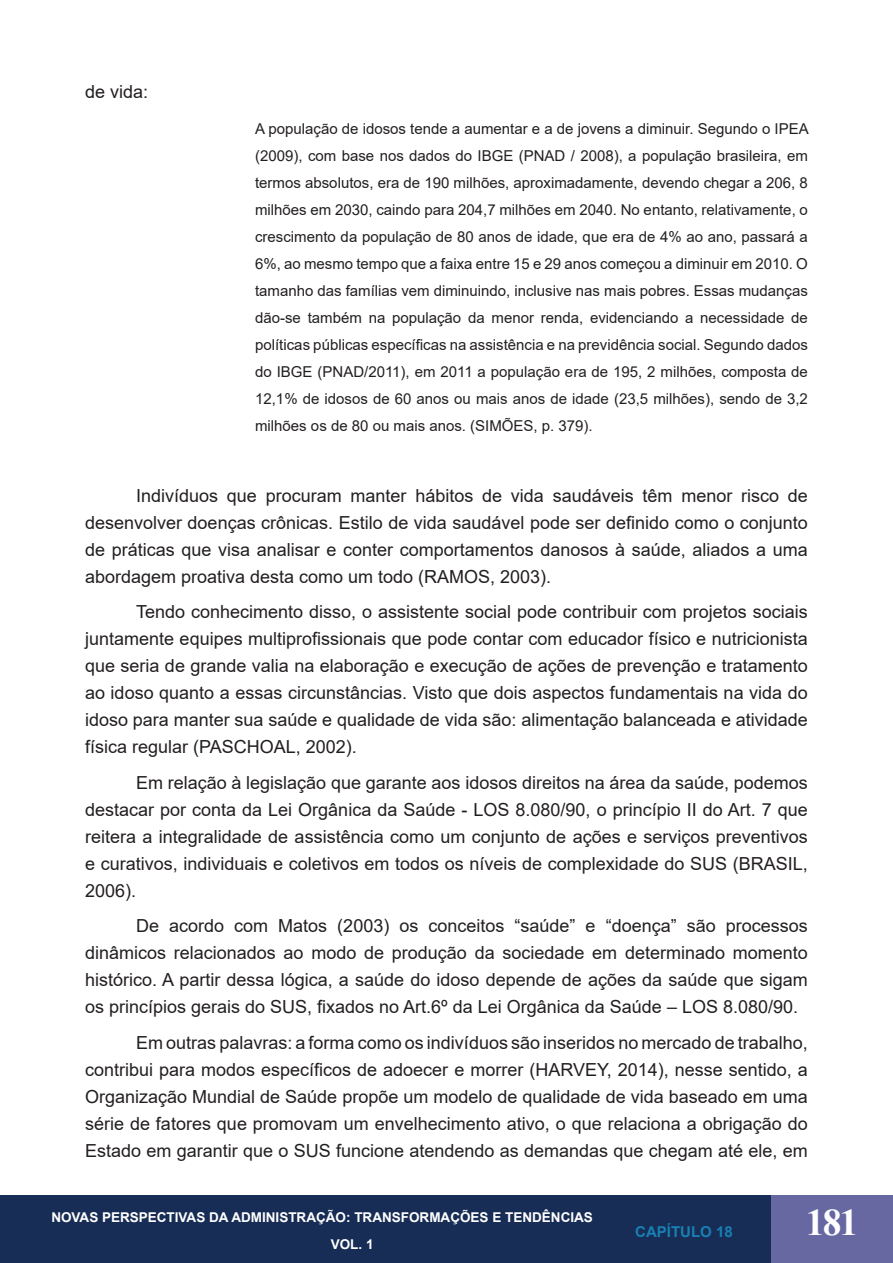
<style>
.page{position:relative;width:893px;height:1263px;background:#fff}
.page>*{position:absolute;margin:0;border:0;box-sizing:border-box;transform-origin:0 0}
.t1{font:700 37.5px "Times New Roman";color:#fff}
.t2{font:18px/27px "Arial";color:#231f20;text-align:justify}
.t3{font:15px/27px "Arial";color:#231f20;text-align:justify}
.t4{font:700 15px "Arial";color:#1780b4}
.t5{font:700 13.5px/27px "Arial";color:#fff}
</style>
<div class="page">
<div style="left:0;top:1196px;width:893px;height:67px;background:#172d55"></div>
<hr style="left:0;top:1196px;width:1px;height:67px;background:#6768a2">
<div style="left:771px;top:1196px;width:122px;height:67px;background:#6768a2"></div>
<p class="t2" style="left:85px;top:78px;width:65px">de vida:</p>
<p class="t3" style="left:255px;top:115px;width:555px">A população de idosos tende a aumentar e a de jovens a diminuir. Segundo o IPEA (2009), com base nos dados do IBGE (PNAD / 2008), a população brasileira, em termos absolutos, era de 190 milhões, aproximadamente, devendo chegar a 206, 8 milhões em 2030, caindo para 204,7 milhões em 2040. No entanto, relativamente, o crescimento da população de 80 anos de idade, que era de 4% ao ano, passará a 6%, ao mesmo tempo que a faixa entre 15 e 29 anos começou a diminuir em 2010. O tamanho das famílias vem diminuindo, inclusive nas mais pobres. Essas mudanças dão-se também na população da menor renda, evidenciando a necessidade de políticas públicas específicas na assistência e na previdência social. Segundo dados do IBGE (PNAD/2011), em 2011 a população era de 195, 2 milhões, composta de 12,1% de idosos de 60 anos ou mais anos de idade (23,5 milhões), sendo de 3,2 milhões os de 80 ou mais anos. (SIMÕES, p. 379).</p>
<p class="t2" style="left:85px;top:482px;width:724px;text-indent:51px">Indivíduos que procuram manter hábitos de vida saudáveis têm menor risco de desenvolver doenças crônicas. Estilo de vida saudável pode ser definido como o conjunto de práticas que visa analisar e conter comportamentos danosos à saúde, aliados a uma abordagem proativa desta como um todo (RAMOS, 2003).</p>
<p class="t2" style="left:85px;top:598px;width:724px;text-indent:51px">Tendo conhecimento disso, o assistente social pode contribuir com projetos sociais juntamente equipes multiprofissionais que pode contar com educador físico e nutricionista que seria de grande valia na elaboração e execução de ações de prevenção e tratamento ao idoso quanto a essas circunstâncias. Visto que dois aspectos fundamentais na vida do idoso para manter sua saúde e qualidade de vida são: alimentação balanceada e atividade física regular (PASCHOAL, 2002).</p>
<p class="t2" style="left:85px;top:769px;width:724px;text-indent:51px">Em relação à legislação que garante aos idosos direitos na área da saúde, podemos destacar por conta da Lei Orgânica da Saúde - LOS 8.080/90, o princípio II do Art. 7 que reitera a integralidade de assistência como um conjunto de ações e serviços preventivos e curativos, individuais e coletivos em todos os níveis de complexidade do SUS (BRASIL, 2006).</p>
<p class="t2" style="left:85px;top:912px;width:724px;text-indent:51px">De acordo com Matos (2003) os conceitos “saúde” e “doença” são processos dinâmicos relacionados ao modo de produção da sociedade em determinado momento histórico. A partir dessa lógica, a saúde do idoso depende de ações da saúde que sigam os princípios gerais do SUS, fixados no Art.6º da Lei Orgânica da Saúde – LOS 8.080/90.</p>
<p class="t2" style="left:85px;top:1029px;width:724px;text-indent:51px">Em outras palavras: a forma como os indivíduos são inseridos no mercado de trabalho, contribui para modos específicos de adoecer e morrer (HARVEY, 2014), nesse sentido, a Organização Mundial de Saúde propõe um modelo de qualidade de vida baseado em uma série de fatores que promovam um envelhecimento ativo, o que relaciona a obrigação do Estado em garantir que o SUS funcione atendendo as demandas que chegam até ele, em</p>
<p class="t5" style="left:331px;top:1204px;width:264px;text-indent:-279px">NOVAS PERSPECTIVAS DA ADMINISTRAÇÃO: TRANSFORMAÇÕES E TENDÊNCIAS<br>VOL. 1</p>
<p class="t4" style="left:635px;top:1221px;width:99px">CAPÍTULO 18</p>
<h1 class="t1" style="left:806px;top:1195px;width:54px">181</h1>
</div>
